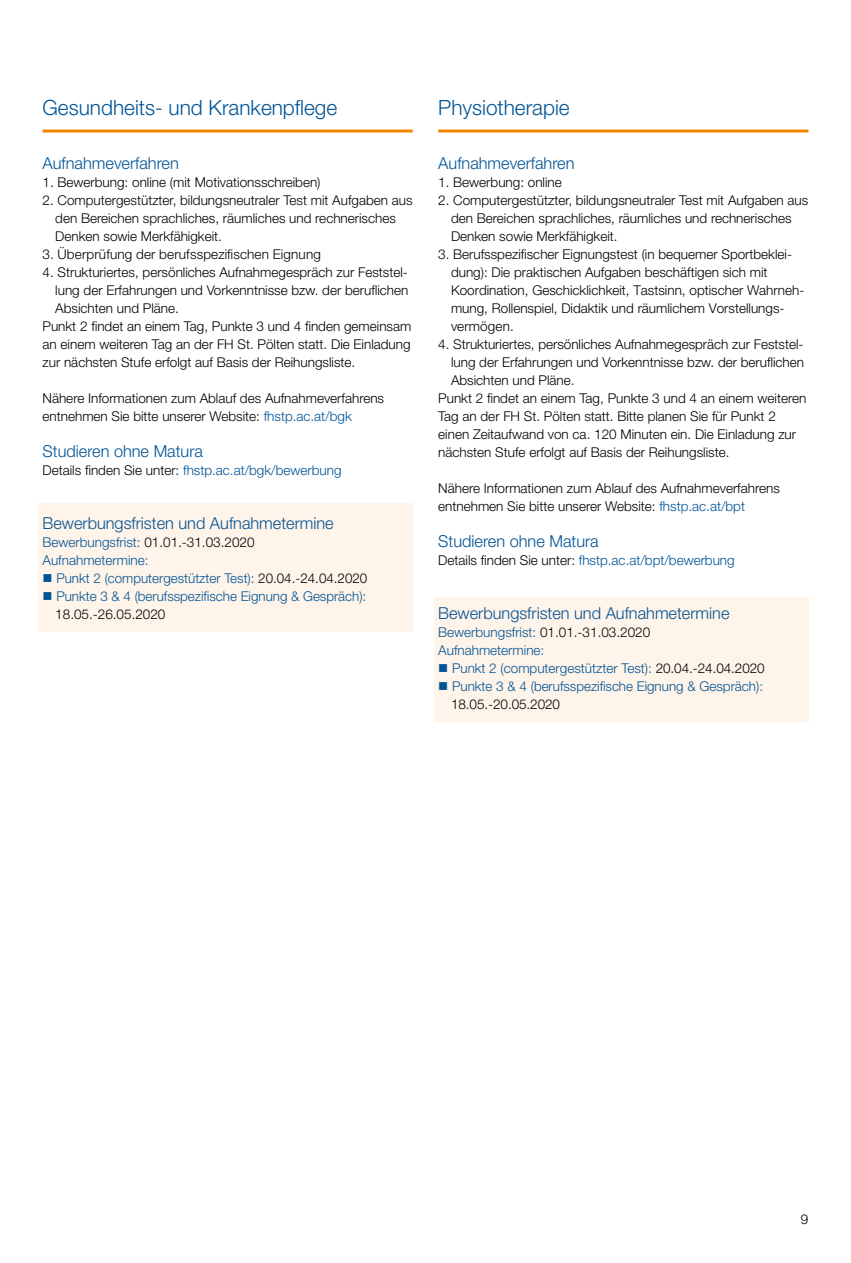
<style>
.page{position:relative;width:851px;height:1263px;background:#fff}
.page>*{position:absolute;margin:0;border:0;box-sizing:border-box;transform-origin:0 0}
.t1{font:300 21px "Helvetica Neue LT Pro";color:#005496}
.t2{font:300 16.5px "Helvetica Neue LT Pro";color:#005496}
.t3{font:300 13.5px/18px "Helvetica Neue LT Pro";color:#000}
.t4{font:300 13.5px/18px "Helvetica Neue LT Pro";color:#005496}
.s1{color:#005496}
.s2{color:#000}
</style>
<div class="page">
<div style="left:38px;top:504px;width:374px;height:128px;background:#fff4e9"></div>
<div style="left:434px;top:597px;width:374px;height:125px;background:#fff4e9"></div>
<hr style="left:43px;top:130px;width:369px;height:3px;background:#f18700">
<hr style="left:438px;top:130px;width:370px;height:3px;background:#f18700">
<h1 class="t1" style="left:43px;top:94px;width:296px">Gesundheits- und Krankenpflege</h1>
<p class="t2" style="left:43px;top:153px;width:138px">Aufnahmeverfahren</p>
<p class="t3" style="left:43px;top:172px;width:279px">1. Bewerbung: online (mit Motivationsschreiben)</p>
<p class="t3" style="left:55px;top:190px;width:359px;text-indent:-13px">2. Computergestützter, bildungsneutraler Test mit Aufgaben aus den Bereichen sprachliches, räumliches und rechnerisches<br>Denken sowie Merkfähigkeit.</p>
<p class="t3" style="left:43px;top:244px;width:280px">3. Überprüfung der berufsspezifischen Eignung</p>
<p class="t3" style="left:43px;top:262px;width:367px">4. Strukturiertes, persönliches Aufnahmegespräch zur Feststel-</p>
<p class="t3" style="left:55px;top:280px;width:354px">lung der Erfahrungen und Vorkenntnisse bzw. der beruflichen</p>
<p class="t3" style="left:55px;top:298px;width:125px">Absichten und Pläne.</p>
<p class="t3" style="left:43px;top:316px;width:370px">Punkt 2 findet an einem Tag, Punkte 3 und 4 finden gemeinsam</p>
<p class="t3" style="left:43px;top:334px;width:369px">an einem weiteren Tag an der FH St. Pölten statt. Die Einladung</p>
<p class="t3" style="left:43px;top:352px;width:314px">zur nächsten Stufe erfolgt auf Basis der Reihungsliste.</p>
<p class="t3" style="left:43px;top:388px;width:343px">Nähere Informationen zum Ablauf des Aufnahmeverfahrens entnehmen Sie bitte unserer Website: <span class="s1">fhstp.ac.at/bgk</span></p>
<p class="t2" style="left:43px;top:441px;width:162px">Studieren ohne Matura</p>
<p class="t4" style="left:43px;top:460px;width:300px"><span class="s2">Details finden Sie unter:</span> fhstp.ac.at/bgk/bewerbung</p>
<p class="t2" style="left:43px;top:513px;width:293px">Bewerbungsfristen und Aufnahmetermine</p>
<p class="t4" style="left:43px;top:532px;width:213px">Bewerbungsfrist: <span class="s2">01.01.-31.03.2020<br></span>Aufnahmetermine:</p>
<p class="t4" style="left:43px;top:568px;width:326px">■ Punkt 2 (computergestützter Test): <span class="s2">20.04.-24.04.2020</span></p>
<p class="t4" style="left:55px;top:586px;width:312px;text-indent:-13px">■ Punkte 3 &amp; 4 (berufsspezifische Eignung &amp; Gespräch):<br><span class="s2">18.05.-26.05.2020</span></p>
<h1 class="t1" style="left:438px;top:94px;width:133px">Physiotherapie</h1>
<p class="t2" style="left:438px;top:153px;width:138px">Aufnahmeverfahren</p>
<p class="t3" style="left:438px;top:172px;width:125px">1. Bewerbung: online</p>
<p class="t3" style="left:451px;top:190px;width:359px;text-indent:-13px">2. Computergestützter, bildungsneutraler Test mit Aufgaben aus den Bereichen sprachliches, räumliches und rechnerisches<br>Denken sowie Merkfähigkeit.</p>
<p class="t3" style="left:451px;top:244px;width:355px;text-indent:-13px">3. Berufsspezifischer Eignungstest (in bequemer Sportbeklei&shy;dung): Die praktischen Aufgaben beschäftigen sich mit Koordination, Geschicklichkeit, Tastsinn, optischer Wahrneh&shy;mung, Rollenspiel, Didaktik und räumlichem Vorstellungs&shy;vermögen.</p>
<p class="t3" style="left:438px;top:334px;width:367px">4. Strukturiertes, persönliches Aufnahmegespräch zur Feststel-</p>
<p class="t3" style="left:451px;top:352px;width:354px">lung der Erfahrungen und Vorkenntnisse bzw. der beruflichen</p>
<p class="t3" style="left:451px;top:370px;width:125px">Absichten und Pläne.</p>
<p class="t3" style="left:438px;top:388px;width:369px">Punkt 2 findet an einem Tag, Punkte 3 und 4 an einem weiteren</p>
<p class="t3" style="left:438px;top:406px;width:339px">Tag an der FH St. Pölten statt. Bitte planen Sie für Punkt 2</p>
<p class="t3" style="left:438px;top:424px;width:359px">einen Zeitaufwand von ca. 120 Minuten ein. Die Einladung zur</p>
<p class="t3" style="left:438px;top:442px;width:293px">nächsten Stufe erfolgt auf Basis der Reihungsliste.</p>
<p class="t3" style="left:438px;top:478px;width:343px">Nähere Informationen zum Ablauf des Aufnahmeverfahrens entnehmen Sie bitte unserer Website: <span class="s1">fhstp.ac.at/bpt</span></p>
<p class="t2" style="left:438px;top:531px;width:162px">Studieren ohne Matura</p>
<p class="t4" style="left:438px;top:550px;width:298px"><span class="s2">Details finden Sie unter:</span> fhstp.ac.at/bpt/bewerbung</p>
<p class="t2" style="left:438px;top:603px;width:293px">Bewerbungsfristen und Aufnahmetermine</p>
<p class="t4" style="left:438px;top:622px;width:213px">Bewerbungsfrist: <span class="s2">01.01.-31.03.2020<br></span>Aufnahmetermine:</p>
<p class="t4" style="left:438px;top:658px;width:328px">■ Punkt 2 (computergestützter Test): <span class="s2">20.04.-24.04.2020</span></p>
<p class="t4" style="left:451px;top:676px;width:313px;text-indent:-13px">■ Punkte 3 &amp; 4 (berufsspezifische Eignung &amp; Gespräch):<br><span class="s2">18.05.-20.05.2020</span></p>
<p class="t3" style="left:800px;top:1210px;width:9px">9</p>
</div>
